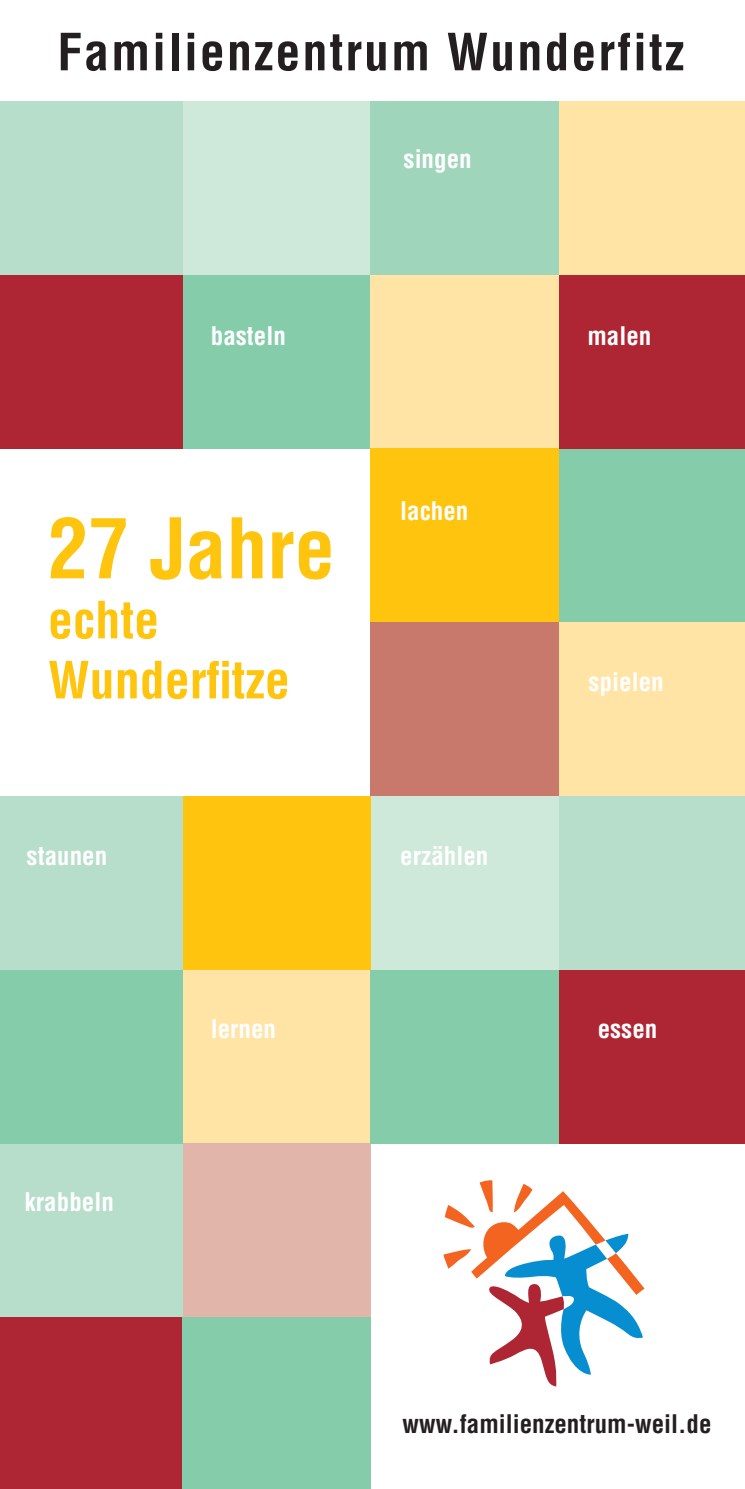
<style>
.page{position:relative;width:745px;height:1489px;background:#fff}
.page>*{position:absolute;margin:0;border:0;box-sizing:border-box;transform-origin:0 0}
.t1{font:700 condensed 81.25px "Helvetica";color:#fec40e}
.t2{font:700 condensed 50px "Helvetica";letter-spacing:.04em;color:#231f20}
.t3{font:700 condensed 50px/60px "Helvetica";color:#fec40e}
.t4{font:700 condensed 25px "Helvetica";color:#fff}
.t5{font:700 condensed 25px "Helvetica";color:#231f20}
</style>
<div class="page">
<div style="left:558px;top:448px;width:186px;height:174px;background:#85ccab"></div>
<svg style="left:443px;top:1180px;width:201px;height:206px"></svg>
<div style="left:370px;top:796px;width:188px;height:173px;background:#cee8d9"></div>
<div style="left:182px;top:101px;width:188px;height:174px;background:#cee8d9"></div>
<div style="left:182px;top:275px;width:188px;height:173px;background:#85ccab"></div>
<div style="left:182px;top:796px;width:188px;height:173px;background:#fec40e"></div>
<div style="left:182px;top:969px;width:188px;height:174px;background:#ffe4a6"></div>
<div style="left:182px;top:1143px;width:188px;height:173px;background:#e1b5a9"></div>
<div style="left:0;top:101px;width:182px;height:174px;background:#b6deca"></div>
<div style="left:0;top:275px;width:182px;height:173px;background:#ae2533"></div>
<div style="left:0;top:796px;width:182px;height:173px;background:#b6deca"></div>
<div style="left:0;top:1143px;width:182px;height:173px;background:#b6deca"></div>
<div style="left:0;top:1316px;width:182px;height:172px;background:#ae2533"></div>
<div style="left:182px;top:1316px;width:188px;height:172px;background:#85ccab"></div>
<div style="left:370px;top:101px;width:188px;height:174px;background:#9fd5ba"></div>
<div style="left:370px;top:275px;width:188px;height:173px;background:#ffe4a6"></div>
<div style="left:370px;top:448px;width:188px;height:174px;background:#fec40e"></div>
<div style="left:558px;top:101px;width:186px;height:174px;background:#ffe4a6"></div>
<div style="left:558px;top:275px;width:186px;height:173px;background:#ae2533"></div>
<div style="left:558px;top:622px;width:186px;height:174px;background:#ffe4a6"></div>
<div style="left:558px;top:796px;width:186px;height:173px;background:#b6deca"></div>
<div style="left:558px;top:969px;width:186px;height:174px;background:#ae2533"></div>
<div style="left:370px;top:622px;width:188px;height:174px;background:#c9796b"></div>
<div style="left:370px;top:969px;width:188px;height:174px;background:#85ccab"></div>
<div style="left:0;top:969px;width:182px;height:174px;background:#85ccab"></div>
<h2 class="t2" style="left:57px;top:21px;width:628px">Familienzentrum Wunderfitz</h2>
<p class="t4" style="left:403px;top:143px;width:70px">singen</p>
<p class="t4" style="left:211px;top:320px;width:76px">basteln</p>
<p class="t4" style="left:587px;top:320px;width:65px">malen</p>
<h1 class="t1" style="left:48px;top:497px;width:288px">27 Jahre</h1>
<h2 class="t3" style="left:48px;top:589px;width:243px">echte<br>Wunderfitze</h2>
<p class="t4" style="left:400px;top:495px;width:70px">lachen</p>
<p class="t4" style="left:27px;top:840px;width:82px">staunen</p>
<p class="t4" style="left:400px;top:840px;width:89px">erzählen</p>
<p class="t4" style="left:25px;top:1185px;width:90px">krabbeln</p>
<p class="t4" style="left:211px;top:1012px;width:67px">lernen</p>
<p class="t4" style="left:588px;top:666px;width:76px">spielen</p>
<p class="t4" style="left:597px;top:1012px;width:61px">essen</p>
<p class="t5" style="left:402px;top:1408px;width:310px">www.familienzentrum-weil.de</p>
</div>
